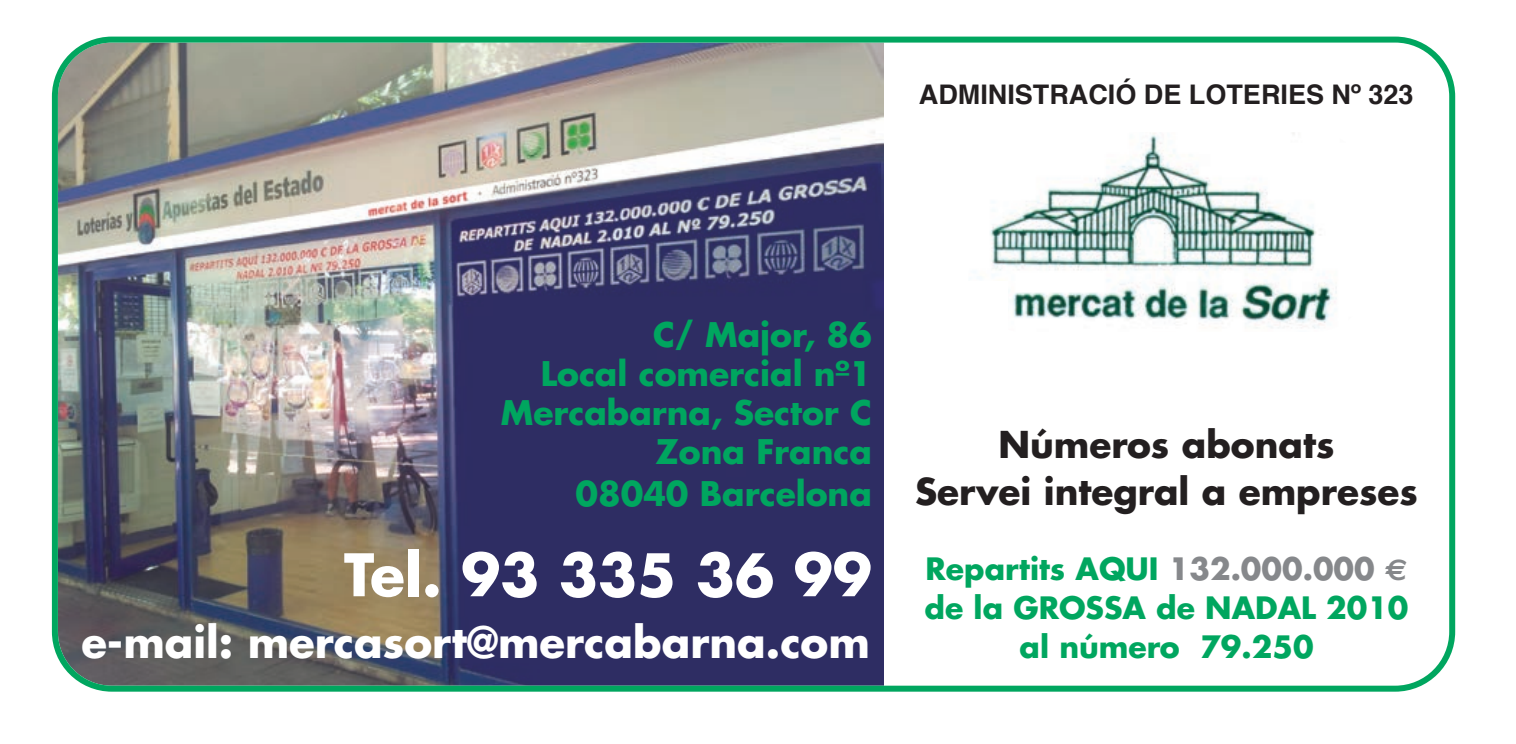
<style>
.page{position:relative;width:1516px;height:744px;background:#fff}
.page>*{position:absolute;margin:0;border:0;box-sizing:border-box;transform-origin:0 0}
.t1{font:700 57px "Futura";color:#fff}
.t2{font:700 42px "Futura";color:#fff}
.t3{font:700 36px/46.8px "Futura";color:#231f20;text-align:center}
.t4{font:700 33px/39px "Futura";color:#00a65f;text-align:right}
.t5{font:700 30px/39px "Futura";color:#00a65f;text-align:center}
.t6{font:700 27px "Helvetica";color:#231f20}
.s1{color:#86888b}
.s2{font-family:"Euro Sans";color:#86888b}
</style>
<div class="page">
<img style="left:52px;top:37px;width:1403px;height:654px">
<div style="left:887px;top:81px;width:558px;height:54px;background:#fff"></div>
<img style="left:968px;top:132px;width:400px;height:200px;border-radius:54px">
<div style="left:911px;top:282px;width:97px;height:65px;background:#fff"></div>
<p class="t6" style="left:919px;top:84px;width:496px">ADMINISTRACIÓ DE LOTERIES Nº 323</p>
<p class="t4" style="left:501px;top:318px;width:372px">C/ Major, 86<br>Local comercial nº1<br>Mercabarna, Sector C<br>Zona Franca</p>
<p class="t4" style="left:575px;top:477px;width:298px">08040 Barcelona</p>
<h1 class="t1" style="left:344px;top:549px;width:529px">Tel. 93 335 36 99</h1>
<p class="t2" style="left:81px;top:623px;width:790px">e-mail: mercasort@mercabarna.com</p>
<p class="t3" style="left:915px;top:424px;width:504px">Números abonats<br>Servei integral a empreses</p>
<p class="t5" style="left:924px;top:551px;width:485px">Repartits AQUI <span class="s1">132.000.000</span> <span class="s2">€ </span>de la GROSSA de NADAL 2010 al número 79.250</p>
</div>
